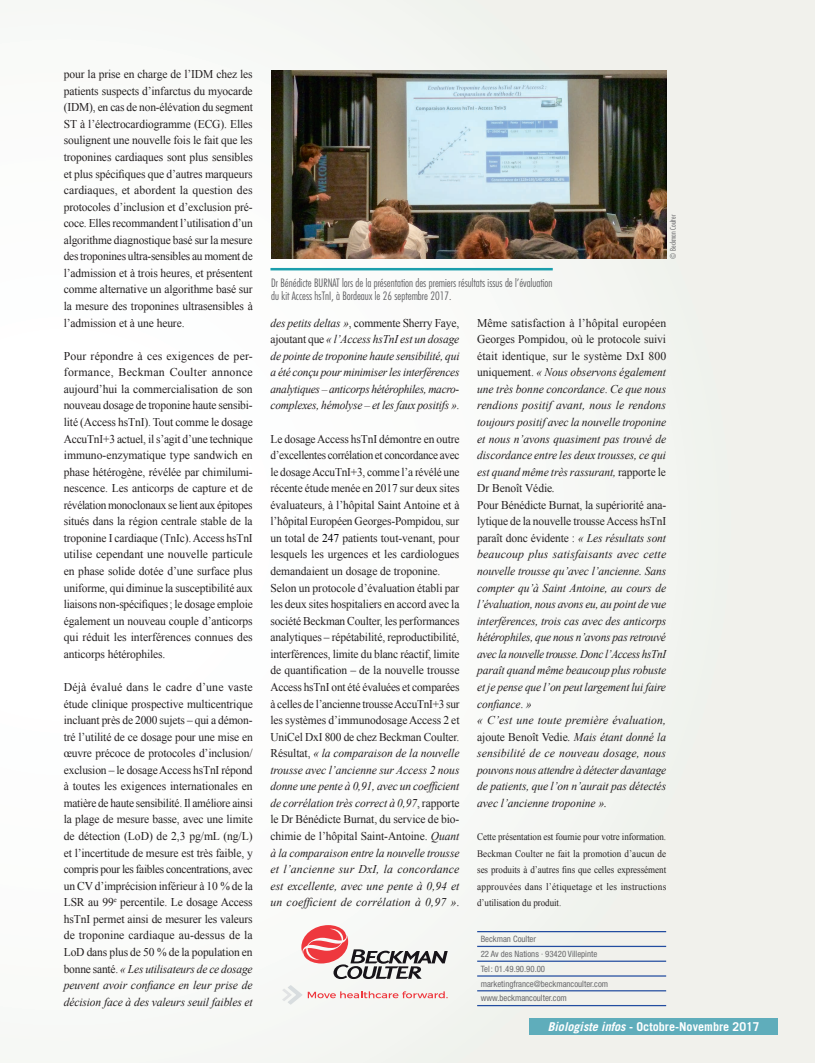
<style>
.page{position:relative;width:815px;height:1063px;background:#f9faf8}
.page>*{position:absolute;margin:0;border:0;box-sizing:border-box;transform-origin:0 0}
.t1{font:700 12.25px "Trade Gothic LT Std";color:#fff}
.t2{font:11.88px/16.5px "Times New Roman";letter-spacing:-.01em;color:#231f20;text-align:justify}
.t3{font:italic 11.88px/16.6px "Times New Roman";letter-spacing:-.01em;color:#231f20;text-align:justify}
.t4{font:11.88px/16.5px "Times New Roman";letter-spacing:-.01em;color:#231f20;scale:.96 1}
.t5{font:300 condensed 11.25px/13.8px "Futura Std";color:#636366}
.t6{font:10px/16.5px "Times New Roman";letter-spacing:.025em;color:#231f20;text-align:justify;scale:.9 1}
.t7{font:condensed 8.75px/14.8px "Helvetica Neue LT Std";color:#69696c}
.t8{font:300 condensed 7.5px "Futura Std";color:#636366}
.s1{font-style:italic}
.s2{font-style:normal}
.s3{color:#000001}
</style>
<div class="page">
<svg style="left:301px;top:925px;width:147px;height:54px"></svg>
<svg style="left:282px;top:985px;width:166px;height:20px"></svg>
<hr style="left:477px;top:931px;width:189px;height:1px;background:#234da0">
<hr style="left:477px;top:946px;width:189px;height:1px;background:#234da0">
<hr style="left:477px;top:961px;width:189px;height:1px;background:#234da0">
<hr style="left:477px;top:975px;width:189px;height:2px;background:#234da0">
<hr style="left:477px;top:990px;width:189px;height:1px;background:#234da0">
<hr style="left:477px;top:1005px;width:189px;height:1px;background:#234da0">
<div style="left:530px;top:1019px;width:248px;height:16px;background:#5fadbb"></div>
<img style="left:271px;top:71px;width:395px;height:188px">
<hr style="left:270px;top:268px;width:283px;height:2px;background:#1b9eac">
<p class="t2" style="left:64px;top:66px;width:191px">pour la prise en charge de l’IDM chez les patients suspects d’infarctus du myocarde (IDM), en cas de non-élévation du segment ST à l’électrocardiogramme (ECG). Elles soulignent une nouvelle fois le fait que les troponines cardiaques sont plus sensibles et plus spécifiques que d’autres marqueurs cardiaques, et abordent la question des protocoles d’inclusion et d’exclusion pré&shy;coce. Elles recommandent l’utilisation d’un algorithme diagnostique basé sur la mesure des troponines ultra-sensibles au moment de l’admission et à trois heures, et présentent comme alternative un algorithme basé sur la mesure des troponines ultrasensibles à l’admission et à une heure.</p>
<p class="t2" style="left:64px;top:347px;width:191px">Pour répondre à ces exigences de per&shy;formance, Beckman Coulter annonce aujourd’hui la commercialisation de son nouveau dosage de troponine haute sensibi&shy;lité (Access hsTnI). Tout comme le dosage AccuTnI+3 actuel, il s’agit d’une technique immuno-enzymatique type sandwich en phase hétérogène, révélée par chimilumi&shy;nescence. Les anticorps de capture et de révélation monoclonaux se lient aux épitopes situés dans la région centrale stable de la troponine I cardiaque (TnIc).Access hsTnI utilise cependant une nouvelle particule en phase solide dotée d’une surface plus uniforme, qui diminue la susceptibilité aux liaisons non-spécifiques ; le dosage emploie également un nouveau couple d’anticorps qui réduit les interférences connues des anticorps hétérophiles.</p>
<p class="t2" style="left:64px;top:679px;width:191px">Déjà évalué dans le cadre d’une vaste étude clinique prospective multicentrique incluant près de 2000 sujets – qui a démon&shy;tré l’utilité de ce dosage pour une mise en œuvre précoce de protocoles d’inclusion/ exclusion – le dosage Access hsTnI répond à toutes les exigences internationales en matière de haute sensibilité. Il améliore ainsi la plage de mesure basse, avec une limite de détection (LoD) de 2,3 pg/mL (ng/L) et l’incertitude de mesure est très faible, y compris pour les faibles concentrations, avec un CV d’imprécision inférieur à 10 % de la LSR au 99<sup>e</sup> percentile. Le dosage Access hsTnI permet ainsi de mesurer les valeurs de troponine cardiaque au-dessus de la LoD dans plus de 50 % de la population en bonne santé. <span class="s1">« Les utilisateurs de ce dosage peuvent avoir confiance en leur prise de décision face à des valeurs seuil faibles et</span></p>
<p class="t5" style="left:271px;top:275px;width:283px">Dr Bénédicte BURNAT lors de la présentation des premiers résultats issus de l’évaluation du kit Access hsTnI, à Bordeaux le 26 septembre 2017.</p>
<p class="t8" style="left:669px;top:259px;width:45px;rotate:-90deg">© Beckman Coulter</p>
<p class="t3" style="left:270px;top:314px;width:191px">des petits deltas »<span class="s2">, commente Sherry Faye, ajoutant que</span> « l’Access hsTnI est un dosage de pointe de troponine haute sensibilité, qui a été conçu pour minimiser les interférences analytiques – anticorps hétérophiles, macro&shy;complexes, hémolyse – et les faux positifs »<span class="s2">.</span></p>
<p class="t4" style="left:270px;top:430px;width:198px">Le dosage Access hsTnI démontre en outre d’excellentes corrélation et concordance avec le dosage AccuTnI+3, comme l’a révélé une récente étude menée en 2017 sur deux sites évaluateurs, à l’hôpital Saint Antoine et à l’hôpital Européen Georges-Pompidou, sur un total de <span class="s3">247</span> patients tout-venant, pour lesquels les urgences et les cardiologues demandaient un dosage de troponine.<br>Selon un protocole d’évaluation établi par les deux sites hospitaliers en accord avec la société Beckman Coulter, les performances analytiques – répétabilité, reproductibilité, interférences, limite du blanc réactif, limite de quantification – de la nouvelle trousse Access hsTnI ont été évaluées et comparées à celles de l’ancienne trousse AccuTnI+3 sur les systèmes d’immunodosage Access 2 et UniCel DxI 800 de chez Beckman Coulter.<br>Résultat, <span class="s1">« la comparaison de la nouvelle trousse avec l’ancienne sur Access 2 nous donne une pente à 0,91, avec un coefficient de corrélation très correct à 0,97</span>, rapporte le Dr Bénédicte Burnat, du service de bio&shy;chimie de l’hôpital Saint-Antoine. <span class="s1">Quant à la comparaison entre la nouvelle trousse et l’ancienne sur DxI, la concordance est excellente, avec une pente à 0,94 et un coefficient de corrélation à 0,97 »</span>.</p>
<p class="t3" style="left:477px;top:314px;width:191px;text-align:left"><span class="s2">Même satisfaction à l’hôpital européen Georges Pompidou, où le protocole suivi était identique, sur le système DxI 800 uniquement.</span> « Nous observons également une très bonne concordance<span class="s2">.</span> Ce que nous rendions positif avant, nous le rendons toujours positif avec la nouvelle troponine et nous n’avons quasiment pas trouvé de discordance entre les deux trousses, ce qui est quand même très rassurant, <span class="s2">rapporte le Dr Benoît Védie</span>.<br><span class="s2">Pour Bénédicte Burnat, la supériorité ana&shy;lytique de la nouvelle trousse Access hsTnI paraît donc évidente :</span> « Les résultats sont beaucoup plus satisfaisants avec cette nouvelle trousse qu’avec l’ancienne. Sans compter qu’à Saint Antoine, au cours de l’évaluation, nous avons eu, au point de vue interférences, trois cas avec des anticorps hétérophiles, que nous n’avons pas retrouvé avec la nouvelle trousse. Donc l’Access hsTnI paraît quand même beaucoup plus robuste et je pense que l’on peut largement lui faire confiance<span class="s2">.</span> »<br>« C’est une toute première évaluation, <span class="s2">ajoute Benoît Vedie</span>. Mais étant donné la sensibilité de ce nouveau dosage, nous pouvons nous attendre à détecter davantage de patients, que l’on n’aurait pas détectés avec l’ancienne troponine ».</p>
<p class="t6" style="left:477px;top:828px;width:212px">Cette présentation est fournie pour votre information.<br>Beckman Coulter ne fait la promotion d’aucun de ses produits à d’autres fins que celles expressément approuvées dans l’étiquetage et les instructions d’utilisation du produit.</p>
<p class="t7" style="left:481px;top:932px;width:129px">Beckman Coulter<br>22 Av des Nations · 93420 Villepinte<br>Tel : 01.49.90.90.00 marketingfrance@beckmancoulter.com www.beckmancoulter.com</p>
<p class="t1" style="left:548px;top:1019px;width:213px"><span class="s1">Biologiste infos</span> - Octobre-Novembre 2017</p>
</div>
